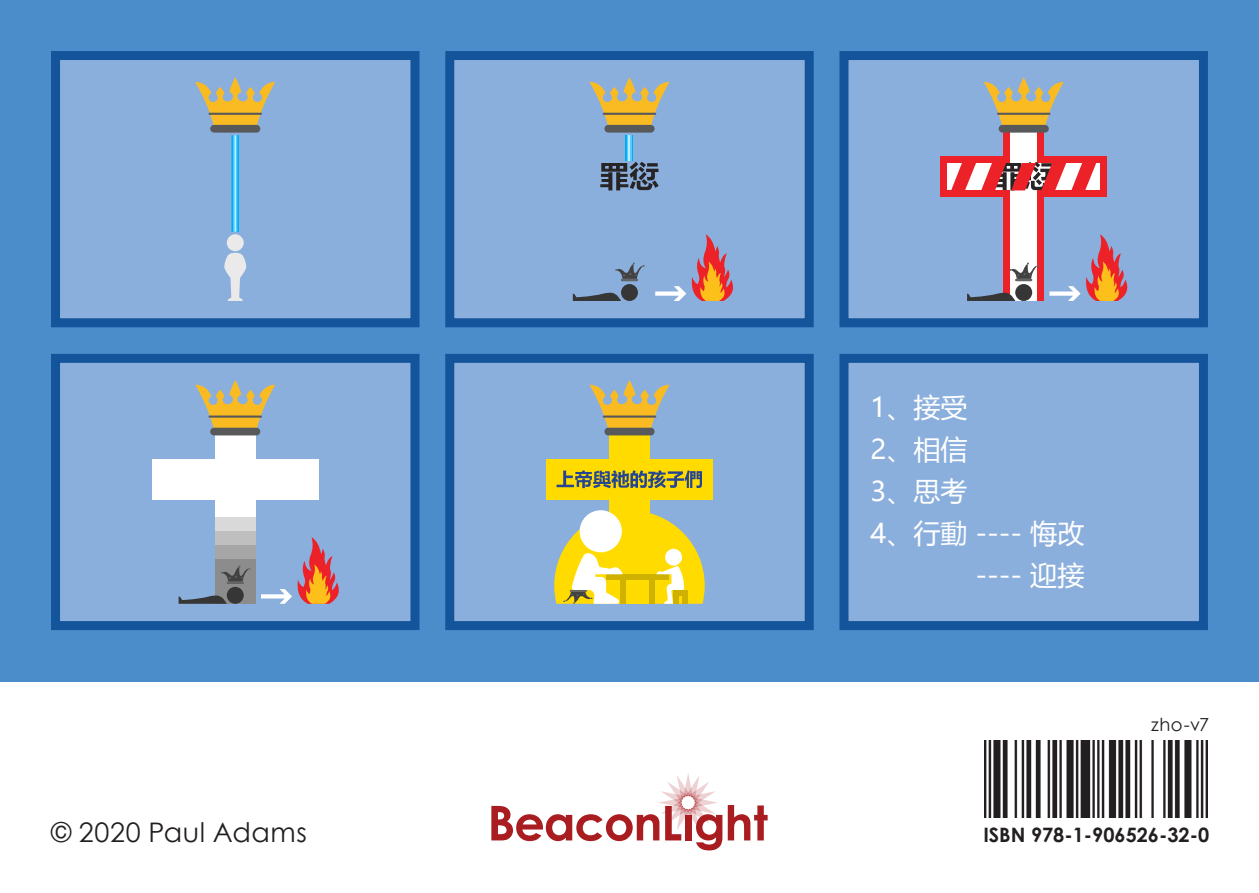
<style>
.page{position:relative;width:1259px;height:893px;background:#fff}
.page>*{position:absolute;margin:0;border:0;box-sizing:border-box;transform-origin:0 0}
.Bullet{font:27px/42px "Microsoft Ya Hei";color:#fff;text-align:right}
.t1{font:27px "Century Gothic";letter-spacing:.02em;color:#231f20}
.Section_Title{font:700 19.8px "Century Gothic";color:#231f20}
.t2{font:18px "Century Gothic";color:#231f20}
</style>
<div class="page">
<div style="left:0;top:0;width:1259px;height:681px;background:#4b8cca"></div>
<div style="left:839px;top:354px;width:369px;height:276px;background:#8bafdc;border:9px solid #14549a"></div>
<svg style="left:491px;top:773px;width:231px;height:77px"></svg>
<svg style="left:728px;top:805px;width:39px;height:35px"></svg>
<img style="left:984px;top:740px;width:224px;height:77px">
<div style="left:56px;top:56px;width:359px;height:267px;background:#8bafdc"></div>
<svg style="left:231px;top:135px;width:8px;height:97px"></svg>
<div style="left:227px;top:234px;width:17px;height:17px;background:#eaeaea;border-radius:50%"></div>
<svg style="left:224px;top:253px;width:22px;height:48px"></svg>
<svg style="left:195px;top:77px;width:80px;height:49px"></svg>
<div style="left:210px;top:125px;width:50px;height:8px;background:#58595b;border-radius:4px"></div>
<hr style="left:208px;top:113px;width:54px;height:2px;background:#58595b">
<div style="left:51px;top:51px;width:368px;height:276px;border:9px solid #14549a"></div>
<div style="left:450px;top:56px;width:359px;height:267px;background:#8bafdc"></div>
<svg style="left:600px;top:135px;width:58px;height:55px"></svg>
<div style="left:621px;top:284px;width:17px;height:17px;background:#363636;border-radius:50%"></div>
<svg style="left:573px;top:292px;width:48px;height:9px"></svg>
<svg style="left:615px;top:262px;width:29px;height:19px"></svg>
<svg style="left:655px;top:234px;width:78px;height:67px"></svg>
<svg style="left:589px;top:77px;width:80px;height:49px"></svg>
<div style="left:604px;top:125px;width:50px;height:8px;background:#58595b;border-radius:4px"></div>
<hr style="left:603px;top:113px;width:53px;height:2px;background:#58595b">
<div style="left:445px;top:51px;width:368px;height:276px;border:9px solid #14549a"></div>
<div style="left:844px;top:56px;width:359px;height:267px;background:#8bafdc"></div>
<div style="left:1003px;top:110px;width:41px;height:191px;background:#fff"></div>
<div style="left:1003px;top:126px;width:7px;height:37px;background:#ed2229"></div>
<div style="left:940px;top:157px;width:67px;height:6px;background:#ed2229"></div>
<div style="left:1040px;top:157px;width:67px;height:6px;background:#ed2229"></div>
<div style="left:940px;top:157px;width:7px;height:40px;background:#ed2229"></div>
<div style="left:1100px;top:157px;width:7px;height:40px;background:#ed2229"></div>
<div style="left:1003px;top:190px;width:7px;height:111px;background:#ed2229"></div>
<div style="left:1037px;top:126px;width:7px;height:37px;background:#ed2229"></div>
<div style="left:940px;top:190px;width:67px;height:7px;background:#ed2229"></div>
<div style="left:1040px;top:190px;width:67px;height:7px;background:#ed2229"></div>
<div style="left:1037px;top:190px;width:7px;height:111px;background:#ed2229"></div>
<svg style="left:948px;top:156px;width:150px;height:35px"></svg>
<div style="left:1015px;top:284px;width:17px;height:17px;background:#363636;border-radius:50%"></div>
<svg style="left:967px;top:292px;width:48px;height:9px"></svg>
<svg style="left:1009px;top:262px;width:29px;height:19px"></svg>
<svg style="left:1049px;top:234px;width:79px;height:67px"></svg>
<svg style="left:983px;top:77px;width:80px;height:49px"></svg>
<div style="left:998px;top:125px;width:50px;height:8px;background:#58595b;border-radius:4px"></div>
<hr style="left:997px;top:113px;width:53px;height:2px;background:#58595b">
<div style="left:839px;top:51px;width:369px;height:276px;border:9px solid #14549a"></div>
<div style="left:450px;top:358px;width:359px;height:268px;background:#8bafdc"></div>
<div style="left:546px;top:459px;width:166px;height:41px;background:#ffdb00"></div>
<svg style="left:589px;top:380px;width:80px;height:49px"></svg>
<div style="left:604px;top:428px;width:50px;height:7px;background:#58595b;border-radius:4px"></div>
<hr style="left:603px;top:416px;width:53px;height:2px;background:#58595b">
<svg style="left:554px;top:438px;width:151px;height:166px"></svg>
<div style="left:445px;top:354px;width:368px;height:276px;border:9px solid #14549a"></div>
<div style="left:56px;top:358px;width:359px;height:268px;background:#8bafdc"></div>
<div style="left:215px;top:412px;width:40px;height:192px;background:#fff"></div>
<div style="left:152px;top:459px;width:166px;height:41px;background:#fff"></div>
<div style="left:215px;top:517px;width:40px;height:87px;background:#d9d9d9"></div>
<div style="left:215px;top:531px;width:40px;height:73px;background:#bfbfbf"></div>
<div style="left:215px;top:545px;width:40px;height:59px;background:#a6a6a6"></div>
<div style="left:215px;top:559px;width:40px;height:45px;background:#8c8c8c"></div>
<div style="left:227px;top:587px;width:17px;height:17px;background:#363636;border-radius:50%"></div>
<svg style="left:179px;top:595px;width:48px;height:9px"></svg>
<svg style="left:221px;top:565px;width:29px;height:19px"></svg>
<svg style="left:261px;top:537px;width:78px;height:67px"></svg>
<svg style="left:195px;top:380px;width:80px;height:49px"></svg>
<div style="left:210px;top:428px;width:50px;height:7px;background:#58595b;border-radius:4px"></div>
<hr style="left:208px;top:416px;width:54px;height:2px;background:#58595b">
<div style="left:51px;top:354px;width:368px;height:276px;border:9px solid #14549a"></div>
<p class="Bullet" style="left:870px;top:385px;width:98px">1、接受</p>
<p class="Bullet" style="left:870px;top:427px;width:98px">2、相信</p>
<p class="Bullet" style="left:870px;top:469px;width:98px">3、思考</p>
<p class="Bullet" style="left:870px;top:511px;width:215px">4、行動 ---- 悔改---- 迎接</p>
<p class="t2" style="left:1151px;top:711px;width:60px">zho-v7</p>
<p class="t1" style="left:51px;top:813px;width:257px">© 2020 Paul Adams</p>
<p class="Section_Title" style="left:983px;top:820px;width:227px">ISBN 978-1-906526-32-0</p>
</div>
